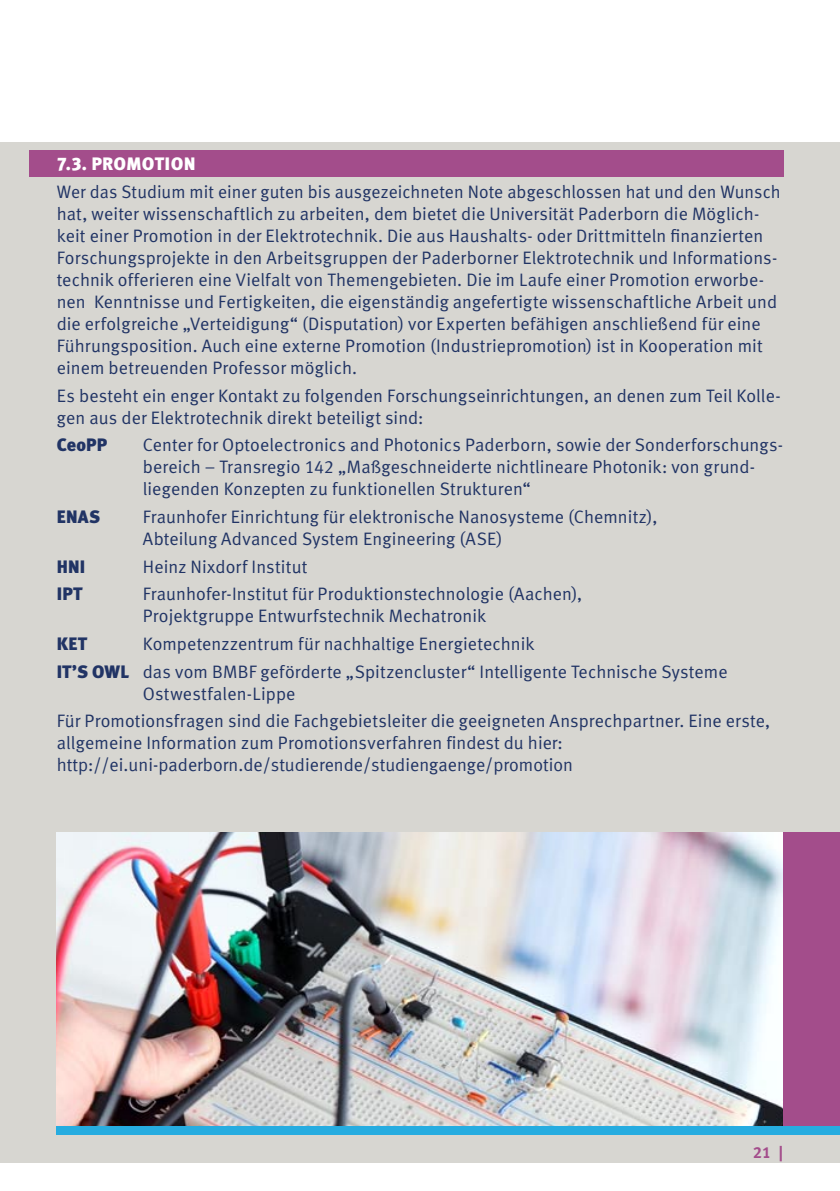
<style>
.page{position:relative;width:840px;height:1191px;background:#fff}
.page>*{position:absolute;margin:0;border:0;box-sizing:border-box;transform-origin:0 0}
.t1{font:18px/22px "Meta Normal LF";letter-spacing:.005em;color:#213465}
.t2{font:18px "Meta Black LF";letter-spacing:.01em;color:#213465}
.t3{font:18px "Meta Black LF Caps";letter-spacing:.01em;color:#fff}
.t4{font:16px "Meta Bold LF Caps";color:#a34d8b}
.s1{font-family:"Meta Black LF"}
</style>
<div class="page">
<div style="left:0;top:142px;width:839px;height:1020px;background:#d7d6d1"></div>
<div style="left:29px;top:150px;width:754px;height:27px;background:#a34d8b"></div>
<img style="left:57px;top:832px;width:725px;height:293px">
<div style="left:782px;top:832px;width:57px;height:302px;background:#a34d8b"></div>
<div style="left:57px;top:1125px;width:782px;height:9px;background:#26ace0"></div>
<p class="t3" style="left:57px;top:153px;width:140px">7.3. PROMOTION</p>
<p class="t1" style="left:57px;top:180px;width:725px">Wer das Studium mit einer guten bis ausgezeichneten Note abgeschlossen hat und den Wunsch hat, weiter wissenschaftlich zu arbeiten, dem bietet die Universität Paderborn die Möglich&shy;keit einer Promotion in der Elektrotechnik. Die aus Haushalts- oder Drittmitteln finanzierten Forschungsprojekte in den Arbeitsgruppen der Paderborner Elektrotechnik und Informations&shy;technik offerieren eine Vielfalt von Themengebieten. Die im Laufe einer Promotion erworbe&shy;nen Kenntnisse und Fertigkeiten, die eigenständig angefertigte wissenschaftliche Arbeit und die erfolgreiche „Verteidigung“ (Disputation) vor Experten befähigen anschließend für eine Führungsposition. Auch eine externe Promotion (Industriepromotion) ist in Kooperation mit einem betreuenden Professor möglich.</p>
<p class="t1" style="left:57px;top:384px;width:725px">Es besteht ein enger Kontakt zu folgenden Forschungseinrichtungen, an denen zum Teil Kolle&shy;gen aus der Elektrotechnik direkt beteiligt sind:</p>
<p class="t2" style="left:57px;top:434px;width:52px">CeoPP</p>
<p class="t1" style="left:143px;top:434px;width:641px">Center for Optoelectronics and Photonics Paderborn, sowie der Sonderforschungs&shy;bereich – Transregio 142 „Maßgeschneiderte nichtlineare Photonik: von grund&shy;liegenden Konzepten zu funktionellen Strukturen“</p>
<p class="t2" style="left:57px;top:506px;width:45px">ENAS</p>
<p class="t1" style="left:143px;top:505px;width:516px">Fraunhofer Einrichtung für elektronische Nanosysteme (Chemnitz),<br>Abteilung Advanced System Engineering (ASE)</p>
<p class="t2" style="left:57px;top:555px;width:30px">HNI</p>
<p class="t1" style="left:143px;top:555px;width:166px">Heinz Nixdorf Institut</p>
<p class="t2" style="left:57px;top:583px;width:27px">IPT</p>
<p class="t1" style="left:143px;top:583px;width:440px">Fraunhofer-Institut für Produktionstechnologie (Aachen),<br>Projektgruppe Entwurfstechnik Mechatronik</p>
<p class="t2" style="left:57px;top:633px;width:32px">KET</p>
<p class="t1" style="left:57px;top:630px;width:672px;line-height:27.6px;text-indent:86px">Kompetenzzentrum für nachhaltige Energietechnik<br><span class="s1">IT’S OWL</span> das vom BMBF geförderte „Spitzencluster“ Intelligente Technische Systeme</p>
<p class="t1" style="left:57px;top:679px;width:714px;line-height:27.6px;text-indent:86px">Ostwestfalen-Lippe<br>Für Promotionsfragen sind die Fachgebietsleiter die geeigneten Ansprechpartner. Eine erste,</p>
<p class="t1" style="left:57px;top:732px;width:517px">allgemeine Information zum Promotionsverfahren findest du hier: http://ei.uni-paderborn.de/studierende/studiengaenge/promotion</p>
<p class="t4" style="left:752px;top:1143px;width:32px">21 |</p>
</div>
